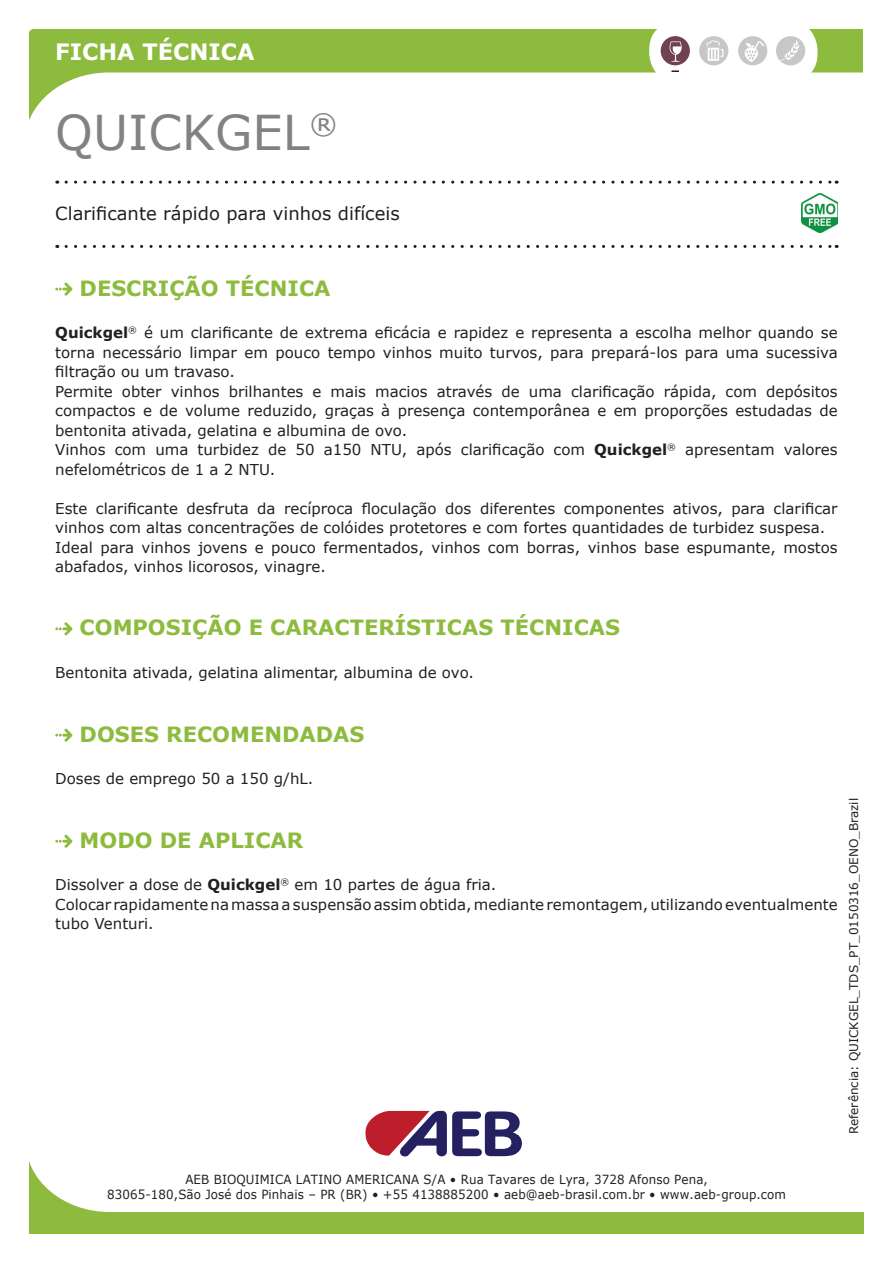
<style>
.page{position:relative;width:893px;height:1263px;background:#fff}
.page>*{position:absolute;margin:0;border:0;box-sizing:border-box;transform-origin:0 0}
.Famiglia{font:48px "Verdana";color:#808285}
.t1{font:700 22.5px "Verdana";color:#fff}
.titoletti_paragrafi{font:700 21px "Verdana";color:#8dbb3e}
.Benefici_prodotto{font:18px "Verdana";color:#231f20}
.testo_ok{font:15px/19.5px "Verdana";color:#231f20}
.t2{font:12.6px/15.1px "Verdana";letter-spacing:.01em;color:#231f20;text-align:center;scale:.94 1}
.t3{font:12px "Verdana";color:#231f20}
.s1{font-weight:700}
</style>
<div class="page">
<svg style="left:30px;top:1164px;width:834px;height:69px"></svg>
<svg style="left:29px;top:30px;width:834px;height:91px"></svg>
<svg style="left:649px;top:21px;width:167px;height:61px"></svg>
<div style="left:650px;top:22px;width:167px;height:60px;background:#fff;border-radius:28px"></div>
<svg style="left:671px;top:70px;width:8px;height:2px"></svg>
<div style="left:776px;top:36px;width:29px;height:29px;background:#c6c7c8;border-radius:50%"></div>
<svg style="left:780px;top:40px;width:20px;height:21px"></svg>
<div style="left:738px;top:36px;width:29px;height:29px;background:#c6c7c8;border-radius:50%"></div>
<div style="left:661px;top:36px;width:29px;height:29px;background:#724053;border-radius:50%"></div>
<div style="left:699px;top:36px;width:29px;height:29px;background:#c6c7c8;border-radius:50%"></div>
<svg style="left:706px;top:40px;width:17px;height:21px"></svg>
<svg style="left:670px;top:41px;width:12px;height:21px"></svg>
<svg style="left:745px;top:41px;width:19px;height:21px"></svg>
<svg style="left:365px;top:1110px;width:157px;height:47px"></svg>
<svg style="left:66px;top:181px;width:771px;height:3px"></svg>
<svg style="left:66px;top:245px;width:771px;height:3px"></svg>
<svg style="left:55px;top:282px;width:17px;height:14px"></svg>
<svg style="left:55px;top:835px;width:17px;height:13px"></svg>
<svg style="left:55px;top:729px;width:17px;height:13px"></svg>
<svg style="left:55px;top:622px;width:17px;height:13px"></svg>
<img style="left:802px;top:194px;width:36px;height:39px">
<h2 class="t1" style="left:55px;top:36px;width:201px">FICHA TÉCNICA</h2>
<p class="Famiglia" style="left:55px;top:100px;width:284px">QUICKGEL<sup>®</sup></p>
<p class="Benefici_prodotto" style="left:55px;top:201px;width:346px">Clarificante rápido para vinhos difíceis</p>
<p class="titoletti_paragrafi" style="left:80px;top:273px;width:252px">DESCRIÇÃO TÉCNICA</p>
<p class="testo_ok" style="left:55px;top:323px;width:784px;text-align:justify"><span class="s1">Quickgel</span><sup>®</sup> é um clarificante de extrema eficácia e rapidez e representa a escolha melhor quando se torna necessário limpar em pouco tempo vinhos muito turvos, para prepará-los para uma sucessiva filtração ou um travaso.</p>
<p class="testo_ok" style="left:55px;top:381px;width:784px;text-align:justify">Permite obter vinhos brilhantes e mais macios através de uma clarificação rápida, com depósitos compactos e de volume reduzido, graças à presença contemporânea e em proporções estudadas de bentonita ativada, gelatina e albumina de ovo.</p>
<p class="testo_ok" style="left:55px;top:440px;width:784px">Vinhos com uma turbidez de 50 a150 NTU, após clarificação com <span class="s1">Quickgel</span><sup>®</sup> apresentam valores nefelométricos de 1 a 2 NTU.</p>
<p class="testo_ok" style="left:55px;top:498px;width:784px">Este clarificante desfruta da recíproca floculação dos diferentes componentes ativos, para clarificar vinhos com altas concentrações de colóides protetores e com fortes quantidades de turbidez suspesa.</p>
<p class="testo_ok" style="left:55px;top:537px;width:784px">Ideal para vinhos jovens e pouco fermentados, vinhos com borras, vinhos base espumante, mostos abafados, vinhos licorosos, vinagre.</p>
<p class="titoletti_paragrafi" style="left:80px;top:613px;width:542px">COMPOSIÇÃO E CARACTERÍSTICAS TÉCNICAS</p>
<p class="testo_ok" style="left:55px;top:662px;width:420px">Bentonita ativada, gelatina alimentar, albumina de ovo.</p>
<p class="titoletti_paragrafi" style="left:80px;top:719px;width:286px">DOSES RECOMENDADAS</p>
<p class="testo_ok" style="left:55px;top:768px;width:260px">Doses de emprego 50 a 150 g/hL.</p>
<p class="titoletti_paragrafi" style="left:80px;top:825px;width:225px">MODO DE APLICAR</p>
<p class="testo_ok" style="left:55px;top:875px;width:443px">Dissolver a dose de <span class="s1">Quickgel</span><sup>®</sup> em 10 partes de água fria.</p>
<p class="testo_ok" style="left:55px;top:894px;width:784px">Colocar rapidamente na massa a suspensão assim obtida, mediante remontagem, utilizando eventualmente tubo Venturi.</p>
<p class="t3" style="left:845px;top:1134px;width:338px;rotate:-90deg">RReferênci a: QUICKGEL_TDS_PT_0150316_OENO_Brazil</p>
<p class="t2" style="left:107px;top:1172px;width:724px">AEB BIOQUIMICA LATINO AMERICANA S/A • Rua Tavares de Lyra, 3728 Afonso Pena,<br>83065-180,São José dos Pinhais – PR (BR) • +55 4138885200 • aeb@aeb-brasil.com.br • www.aeb-group.com</p>
</div>
